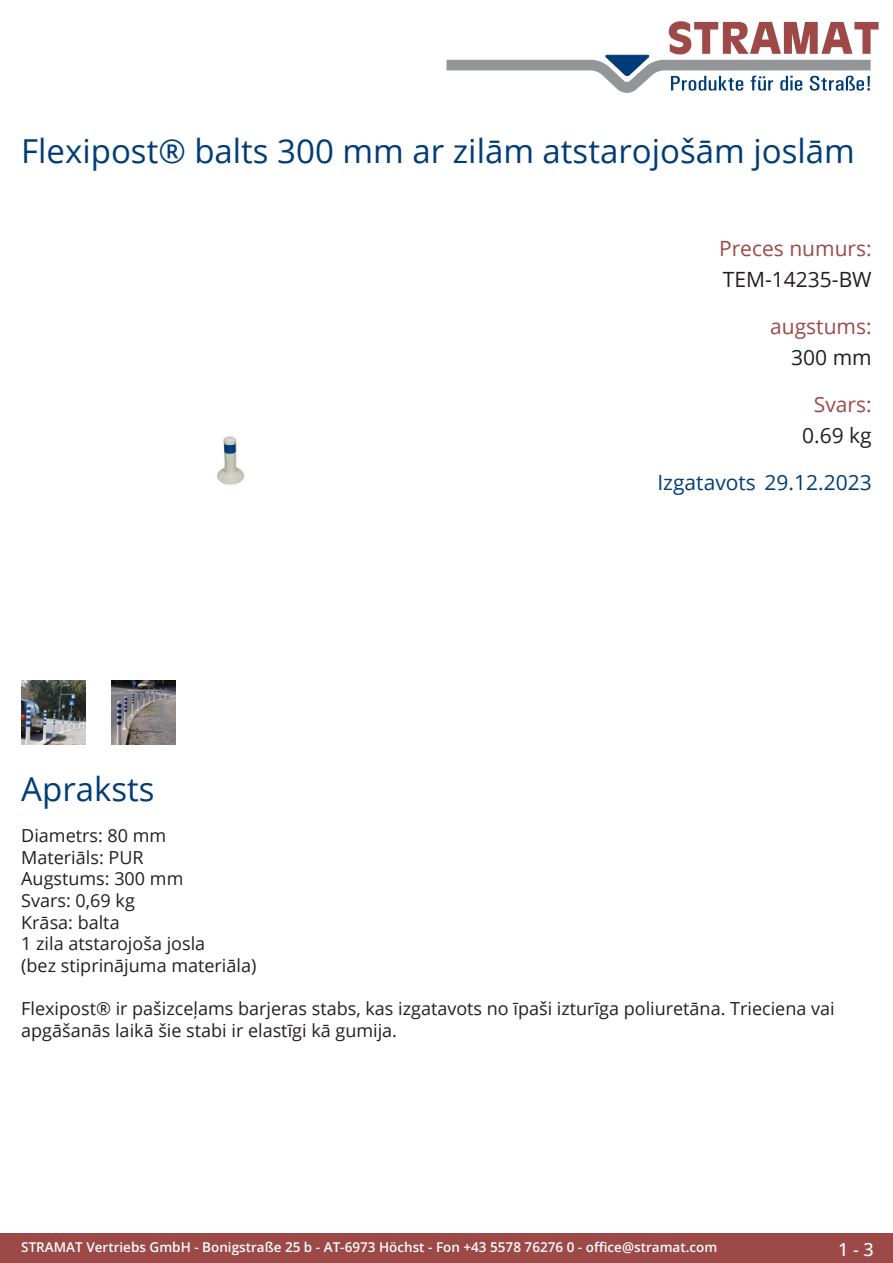
<style>
.page{position:relative;width:893px;height:1263px;background:#fff}
.page>*{position:absolute;margin:0;border:0;box-sizing:border-box;transform-origin:0 0}
.Produkttitel{font:33px "Open Sans";color:#003d78}
.TechDaten_Überschrif{font:21px "Open Sans";color:#9c4948}
.TechDaten_Inhalt{font:21px "Open Sans";color:#231f20}
.Erstellungsdatum{font:21px "Open Sans";color:#003d78}
.Beschreibung_Text{font:18px/21.6px "Open Sans";color:#231f20}
.t1{font:500 18px "Open Sans";color:#fff}
.t2{font:600 13.5px "Open Sans";color:#fff}
</style>
<div class="page">
<div style="left:0;top:1233px;width:893px;height:30px;background:#9c4948"></div>
<svg style="left:446px;top:21px;width:433px;height:72px"></svg>
<img style="left:217px;top:436px;width:28px;height:49px">
<img style="left:21px;top:680px;width:64px;height:64px">
<img style="left:112px;top:680px;width:63px;height:64px">
<p class="Produkttitel" style="left:21px;top:128px;width:835px">Flexipost® balts 300 mm ar zilām atstarojošām joslām</p>
<p class="TechDaten_Überschrif" style="left:719px;top:234px;width:154px">Preces numurs:</p>
<p class="TechDaten_Inhalt" style="left:723px;top:265px;width:150px">TEM-14235-BW</p>
<p class="TechDaten_Überschrif" style="left:770px;top:312px;width:103px">augstums:</p>
<p class="TechDaten_Inhalt" style="left:791px;top:343px;width:82px">300 mm</p>
<p class="TechDaten_Überschrif" style="left:814px;top:390px;width:59px">Svars:</p>
<p class="TechDaten_Inhalt" style="left:802px;top:421px;width:71px">0.69 kg</p>
<p class="Erstellungsdatum" style="left:657px;top:468px;width:216px">Izgatavots 29.12.2023</p>
<p class="Produkttitel" style="left:21px;top:766px;width:135px">Apraksts</p>
<p class="Beschreibung_Text" style="left:21px;top:824px;width:237px">Diametrs: 80 mm<br>Materiāls: PUR<br>Augstums: 300 mm<br>Svars: 0,69 kg<br>Krāsa: balta<br>1 zila atstarojoša josla<br>(bez stiprinājuma materiāla)</p>
<p class="Beschreibung_Text" style="left:21px;top:997px;width:815px">Flexipost® ir pašizceļams barjeras stabs, kas izgatavots no īpaši izturīga poliuretāna. Trieciena vai apgāšanās laikā šie stabi ir elastīgi kā gumija.</p>
<p class="t2" style="left:21px;top:1238px;width:698px">STRAMAT Vertriebs GmbH - Bonigstraße 25 b - AT-6973 Höchst - Fon +43 5578 76276 0 - office@stramat.com</p>
<p class="t1" style="left:838px;top:1237px;width:37px">1 - 3</p>
</div>
